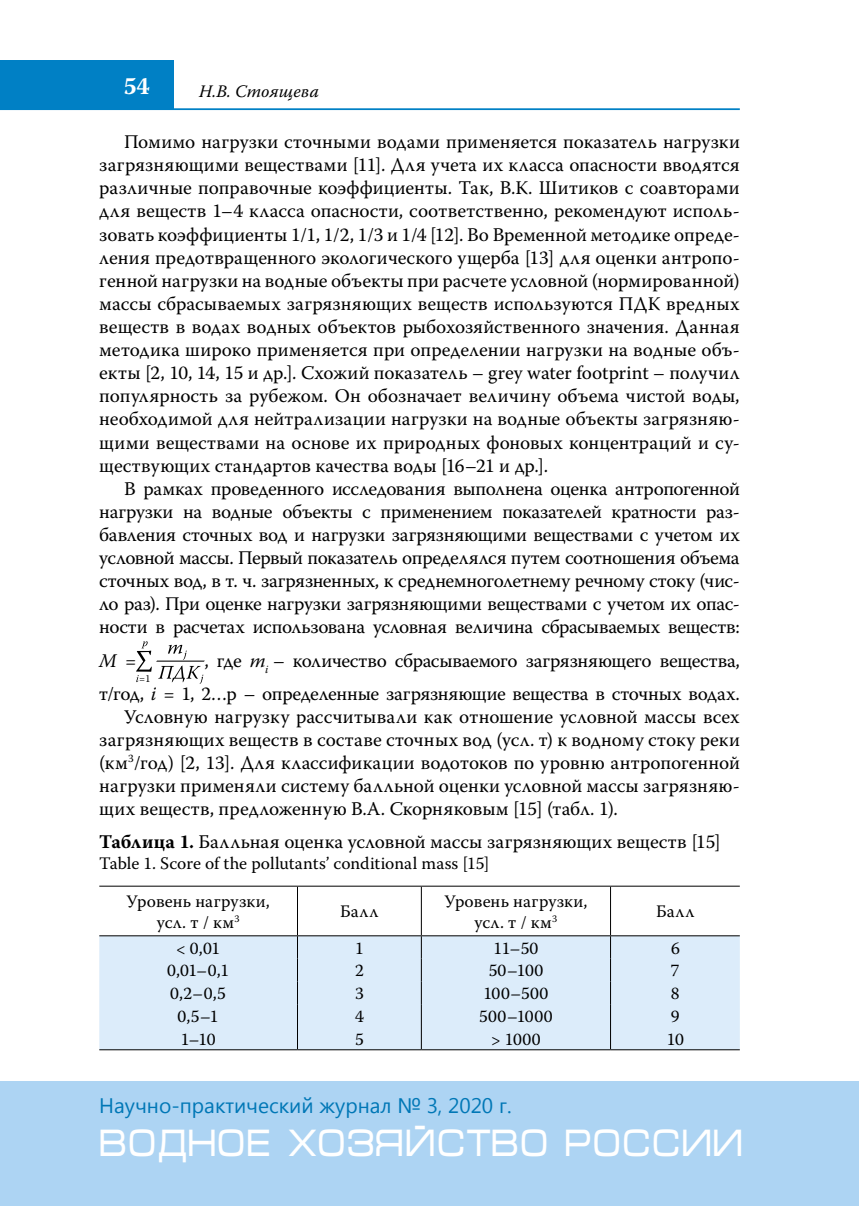
<style>
.page{position:relative;width:859px;height:1206px;background:#fff}
.page>*{position:absolute;margin:0;border:0;box-sizing:border-box;transform-origin:0 0}
.t1{font:38.5px "Micra C";color:#fff;scale:.83 1}
.t2{font:700 24.5px "Warnock Pro";color:#fff}
.t3{font:21px "Segoe UI";color:#0077b6}
.t4{font:19.25px/23.1px "Warnock Pro";letter-spacing:-.005em;color:#000;text-align:justify}
.t5{font:italic 19.25px "Warnock Pro";color:#000}
.t6{font:17.5px/38.1px "Warnock Pro";letter-spacing:.01em;color:#000}
.t7{font:italic 17.5px "Warnock Pro";letter-spacing:.005em;color:#000}
.s1{font-style:normal}
.s2{font-style:italic}
.s3{font-weight:700}
</style>
<div class="page">
<hr style="left:0;top:108px;width:739px;height:2px;background:#0080c5">
<div style="left:0;top:60px;width:174px;height:50px;background:#0080c5"></div>
<div style="left:0;top:1081px;width:858px;height:124px;background:#add4f3"></div>
<svg style="left:136px;top:641px;width:69px;height:43px"></svg>
<div style="left:99px;top:936px;width:640px;height:113px;background:#dcecfa"></div>
<hr style="left:99px;top:885px;width:198px;height:1px;background:#000">
<hr style="left:297px;top:885px;width:124px;height:1px;background:#000">
<hr style="left:421px;top:885px;width:189px;height:1px;background:#000">
<hr style="left:610px;top:885px;width:129px;height:1px;background:#000">
<hr style="left:99px;top:935px;width:198px;height:1px;background:#000">
<hr style="left:297px;top:935px;width:124px;height:1px;background:#000">
<hr style="left:421px;top:935px;width:189px;height:1px;background:#000">
<hr style="left:610px;top:935px;width:129px;height:1px;background:#000">
<hr style="left:99px;top:1049px;width:198px;height:1px;background:#000">
<hr style="left:297px;top:1049px;width:124px;height:1px;background:#000">
<hr style="left:421px;top:1049px;width:189px;height:1px;background:#000">
<hr style="left:610px;top:1049px;width:129px;height:1px;background:#000">
<hr style="left:297px;top:886px;width:1px;height:49px;background:#000">
<hr style="left:421px;top:886px;width:1px;height:49px;background:#000">
<hr style="left:610px;top:886px;width:1px;height:49px;background:#000">
<svg style="left:297px;top:936px;width:1px;height:113px"></svg>
<svg style="left:421px;top:936px;width:1px;height:113px"></svg>
<svg style="left:610px;top:936px;width:1px;height:113px"></svg>
<p class="t2" style="left:123px;top:71px;width:28px">54</p>
<p class="t7" style="left:199px;top:81px;width:121px">Н.В. Стоящева</p>
<p class="t4" style="left:99px;top:130px;width:641px;text-indent:25px">Помимо нагрузки сточными водами применяется показатель нагрузки загрязняющими веществами [11]. Для учета их класса опасности вводятся различные поправочные коэффициенты. Так, В.К. Шитиков с соавторами для веществ 1–4 класса опасности, соответственно, рекомендуют исполь&shy;зовать коэффициенты 1/1, 1/2, 1/3 и 1/4 [12]. Во Временной методике опреде&shy;ления предотвращенного экологического ущерба [13] для оценки антропо&shy;генной нагрузки на водные объекты при расчете условной (нормированной) массы сбрасываемых загрязняющих веществ используются ПДК вредных веществ в водах водных объектов рыбохозяйственного значения. Данная методика широко применяется при определении нагрузки на водные объ&shy;екты [2, 10, 14, 15 и др.]. Схожий показатель – grey water footprint – получил популярность за рубежом. Он обозначает величину объема чистой воды, необходимой для нейтрализации нагрузки на водные объекты загрязняю&shy;щими веществами на основе их природных фоновых концентраций и су&shy;ществующих стандартов качества воды [16–21 и др.].</p>
<p class="t4" style="left:99px;top:476px;width:641px;text-indent:25px">В рамках проведенного исследования выполнена оценка антропогенной нагрузки на водные объекты с применением показателей кратности раз&shy;бавления сточных вод и нагрузки загрязняющими веществами с учетом их условной массы. Первый показатель определялся путем соотношения объема сточных вод, в т. ч. загрязненных, к среднемноголетнему речному стоку (чис&shy;ло раз). При оценке нагрузки загрязняющими веществами с учетом их опас&shy;ности в расчетах использована условная величина сбрасываемых веществ:</p>
<p class="t5" style="left:99px;top:648px;width:39px">М <span class="s1">=</span></p>
<p class="t4" style="left:99px;top:643px;width:641px;line-height:33.1px;text-align:right">, где <span class="s2">m</span><sub>i</sub> – количество сбрасываемого загрязняющего вещества,<br>т/год, <span class="s2">i</span> = 1, 2…p – определенные загрязняющие вещества в сточных водах.</p>
<p class="t4" style="left:99px;top:704px;width:641px;text-indent:25px">Условную нагрузку рассчитывали как отношение условной массы всех загрязняющих веществ в составе сточных вод (усл. т) к водному стоку реки (км<sup>3</sup>/год) [2, 13]. Для классификации водотоков по уровню антропогенной нагрузки применяли систему балльной оценки условной массы загрязняю&shy;щих веществ, предложенную В.А. Скорняковым [15] (табл. 1).</p>
<p class="t4" style="left:99px;top:829px;width:622px"><span class="s3">Таблица 1.</span> Балльная оценка условной массы загрязняющих веществ [15]</p>
<p class="t6" style="left:127px;top:843px;width:364px;text-indent:-27px">Table 1. Score of the pollutants’ conditional mass [15]<br>Уровень нагрузки,</p>
<p class="t6" style="left:157px;top:902px;width:84px">усл. т / км<sup>3</sup></p>
<p class="t6" style="left:340px;top:892px;width:40px">Балл</p>
<p class="t6" style="left:444px;top:890px;width:144px;line-height:21px;text-align:center">Уровень нагрузки, усл. т / км<sup>3</sup></p>
<p class="t6" style="left:656px;top:892px;width:40px">Балл</p>
<p class="t6" style="left:176px;top:928px;width:45px">&lt; 0,01</p>
<p class="t6" style="left:355px;top:928px;width:10px">1</p>
<p class="t6" style="left:493px;top:928px;width:46px">11–50</p>
<p class="t6" style="left:670px;top:928px;width:10px">6</p>
<p class="t6" style="left:167px;top:951px;width:64px">0,01–0,1</p>
<p class="t6" style="left:355px;top:951px;width:10px">2</p>
<p class="t6" style="left:488px;top:951px;width:56px">50–100</p>
<p class="t6" style="left:670px;top:951px;width:10px">7</p>
<p class="t6" style="left:170px;top:974px;width:57px">0,2–0,5</p>
<p class="t6" style="left:355px;top:974px;width:10px">3</p>
<p class="t6" style="left:483px;top:974px;width:66px">100–500</p>
<p class="t6" style="left:670px;top:974px;width:10px">8</p>
<p class="t6" style="left:177px;top:996px;width:43px">0,5–1</p>
<p class="t6" style="left:355px;top:996px;width:10px">4</p>
<p class="t6" style="left:479px;top:996px;width:75px">500–1000</p>
<p class="t6" style="left:670px;top:996px;width:10px">9</p>
<p class="t6" style="left:181px;top:1019px;width:36px">1–10</p>
<p class="t6" style="left:355px;top:1019px;width:10px">5</p>
<p class="t6" style="left:491px;top:1019px;width:51px">&gt; 1000</p>
<p class="t6" style="left:666px;top:1019px;width:18px">10</p>
<p class="t3" style="left:99px;top:1090px;width:413px">Научно-практический журнал № 3, 2020 г.</p>
<h1 class="t1" style="left:99px;top:1126px;width:777px">ВОДНОЕ ХОЗЯЙСТВО РОССИИ</h1>
</div>
